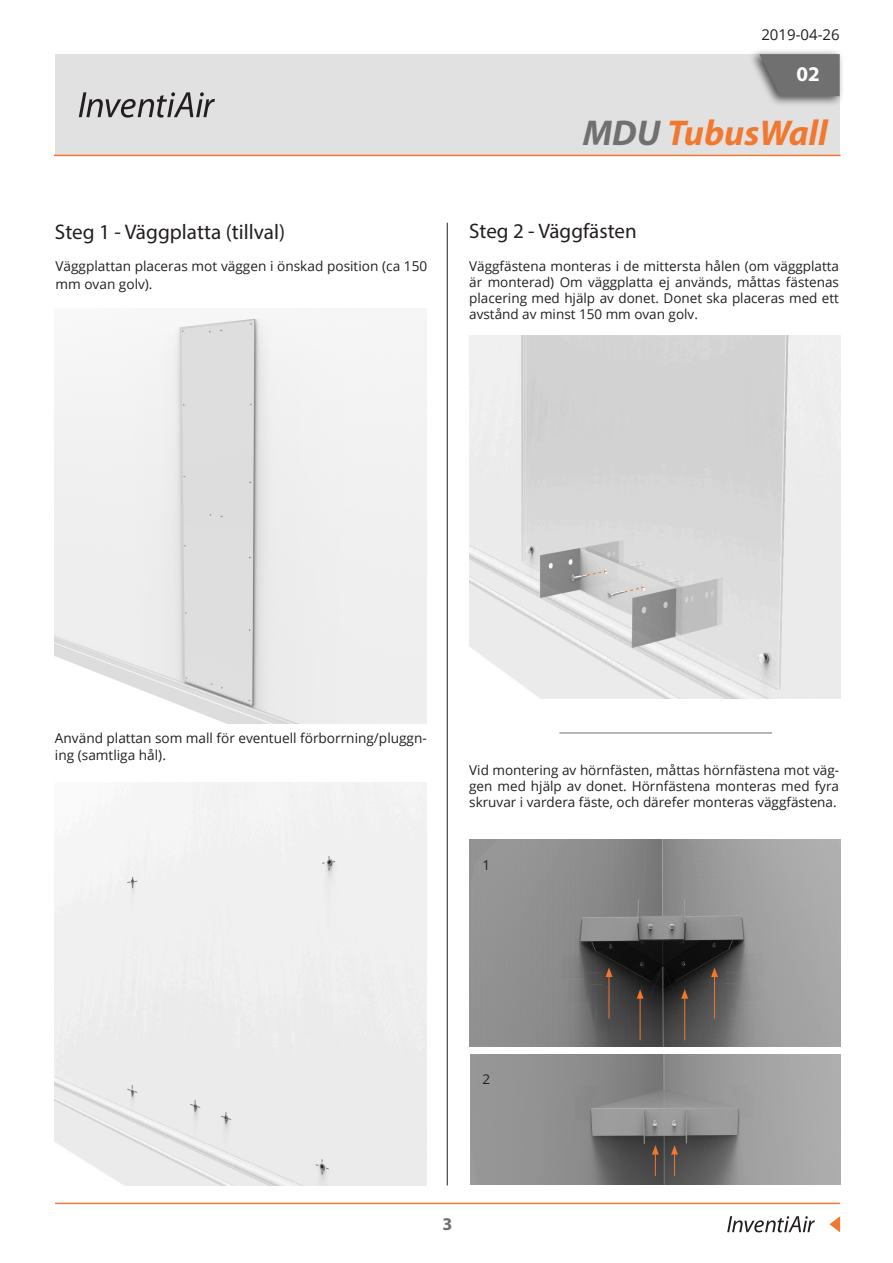
<style>
.page{position:relative;width:893px;height:1263px;background:#fff}
.page>*{position:absolute;margin:0;border:0;box-sizing:border-box;transform-origin:0 0}
.t1{font:italic 700 36px "Myriad Pro";color:#f1782f}
.t2{font:21.15px "Myriad Pro";color:#231f20}
.t3{font:21px "Myriad Pro";color:#231f20}
.t4{font:700 21px "Myriad Pro";color:#fff}
.t5{font:700 18px "Myriad Pro";color:#707070}
.t6{font:15px "Open Sans";color:#231f20}
.t7{font:13.65px/18.1px "Open Sans";color:#231f20}
.t8{font:13.5px/16.2px "Open Sans";color:#231f20;text-align:justify}
.s1{color:#707070}
</style>
<div class="page">
<img style="left:469px;top:336px;width:371px;height:362px">
<svg style="left:612px;top:586px;width:33px;height:9px"></svg>
<svg style="left:575px;top:570px;width:33px;height:9px"></svg>
<img style="left:470px;top:1054px;width:370px;height:130px">
<img style="left:470px;top:840px;width:370px;height:207px">
<hr style="left:609px;top:975px;width:1px;height:43px;background:#f0782d">
<svg style="left:606px;top:967px;width:6px;height:10px"></svg>
<hr style="left:714px;top:975px;width:1px;height:43px;background:#f0782d">
<svg style="left:711px;top:967px;width:7px;height:10px"></svg>
<hr style="left:640px;top:996px;width:1px;height:44px;background:#f0782d">
<svg style="left:637px;top:989px;width:7px;height:10px"></svg>
<hr style="left:684px;top:996px;width:1px;height:44px;background:#f0782d">
<svg style="left:681px;top:989px;width:7px;height:10px"></svg>
<svg style="left:652px;top:1145px;width:7px;height:31px"></svg>
<svg style="left:671px;top:1145px;width:7px;height:31px"></svg>
<svg style="left:727px;top:1216px;width:88px;height:16px"></svg>
<svg style="left:829px;top:1216px;width:11px;height:16px"></svg>
<hr style="left:55px;top:1203px;width:785px;height:1px;background:#f1782f">
<div style="left:55px;top:54px;width:785px;height:101px;background:#e1e1e1"></div>
<svg style="left:79px;top:92px;width:136px;height:26px"></svg>
<div style="left:748px;top:48px;width:96px;height:58px;background:#231f20;opacity:.75"></div>
<svg style="left:759px;top:54px;width:81px;height:42px;background:#777"></svg>
<hr style="left:54px;top:155px;width:787px;height:1px;background:#f1782f">
<hr style="left:447px;top:223px;width:1px;height:962px;background:#231f20">
<hr style="left:559px;top:732px;width:213px;height:1px;background:#707070">
<img style="left:54px;top:318px;width:372px;height:405px">
<div style="left:55px;top:782px;width:372px;height:404px;background:#efefef"></div>
<svg style="left:321px;top:856px;width:15px;height:14px"></svg>
<svg style="left:126px;top:877px;width:12px;height:11px"></svg>
<svg style="left:315px;top:1159px;width:15px;height:15px"></svg>
<svg style="left:126px;top:1085px;width:12px;height:11px"></svg>
<svg style="left:189px;top:1100px;width:12px;height:12px"></svg>
<svg style="left:220px;top:1112px;width:12px;height:11px"></svg>
<p class="t2" style="left:55px;top:218px;width:232px">Steg 1 - Väggplatta (tillval)</p>
<p class="t7" style="left:55px;top:256px;width:373px">Väggplattan placeras mot väggen i önskad position (ca 150 mm ovan golv).</p>
<p class="t6" style="left:761px;top:25px;width:80px">2019-04-26</p>
<p class="t4" style="left:796px;top:60px;width:25px">02</p>
<p class="t1" style="left:583px;top:109px;width:246px"><span class="s1">MDU</span> TubusWall</p>
<p class="t3" style="left:469px;top:218px;width:169px">Steg 2 - Väggfästen</p>
<p class="t8" style="left:469px;top:257px;width:371px">Väggfästena monteras i de mittersta hålen (om väggplatta är monterad) Om väggplatta ej används, måttas fästenas placering med hjälp av donet. Donet ska placeras med ett avstånd av minst 150 mm ovan golv.</p>
<p class="t7" style="left:55px;top:730px;width:373px;line-height:16.4px">Använd plattan som mall för eventuell förborrning/pluggn&shy;ing (samtliga hål).</p>
<p class="t8" style="left:469px;top:761px;width:371px">Vid montering av hörnfästen, måttas hörnfästena mot väg&shy;gen med hjälp av donet. Hörnfästena monteras med fyra skruvar i vardera fäste, och därefer monteras väggfästena.</p>
<p class="t8" style="left:482px;top:857px;width:9px">1</p>
<p class="t8" style="left:482px;top:1071px;width:9px">2</p>
<p class="t5" style="left:443px;top:1212px;width:11px">3</p>
</div>
